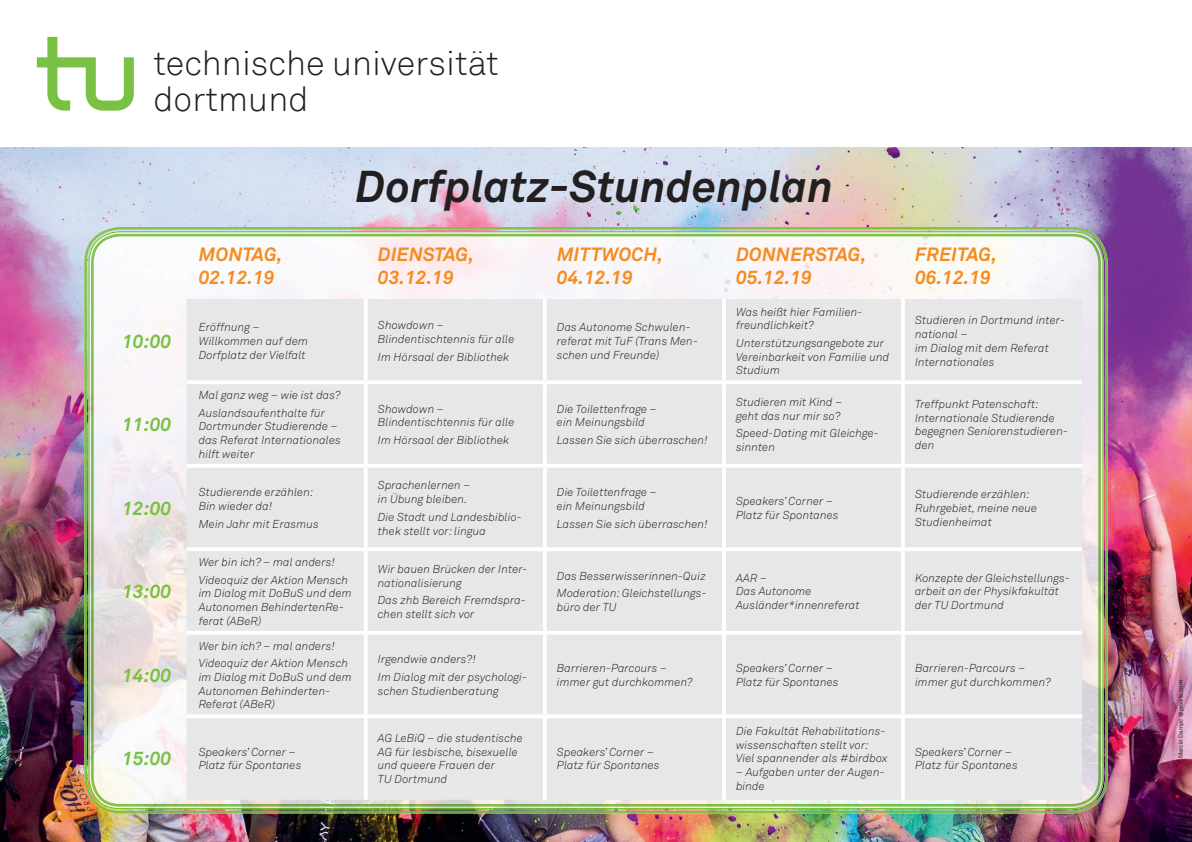
<style>
.page{position:relative;width:1192px;height:842px;background:#fff}
.page>*{position:absolute;margin:0;border:0;box-sizing:border-box;transform-origin:0 0}
.t1{font:italic 700 44px "Akkurat Pro";color:#231f20}
.t2{font:300 34.25px/35.9px "Akkurat";color:#231f20}
.t3{font:italic 700 19px/22.8px "Akkurat Pro";color:#f68b1f}
.t4{font:italic 700 19px "Akkurat Pro";color:#79c142}
.t5{font:italic 300 11.4px/13.7px "Akkurat Pro";letter-spacing:.01em;color:#231f20}
.t6{font:6px "Akkurat Pro";color:#231f20}
</style>
<div class="page">
<img style="left:0;top:147px;width:1192px;height:695px">
<img style="left:109px;top:252px;width:974px;height:549px">
<img style="left:88px;top:227px;width:1015px;height:17px">
<img style="left:84px;top:244px;width:17px;height:565px">
<img style="left:1091px;top:244px;width:17px;height:565px">
<img style="left:101px;top:806px;width:990px;height:7px">
<img style="left:91px;top:231px;width:1009px;height:17px">
<img style="left:88px;top:248px;width:17px;height:559px">
<img style="left:1087px;top:248px;width:17px;height:558px">
<img style="left:105px;top:804px;width:982px;height:5px">
<img style="left:93px;top:234px;width:1006px;height:18px">
<img style="left:91px;top:251px;width:18px;height:554px">
<img style="left:1083px;top:251px;width:18px;height:553px">
<img style="left:108px;top:801px;width:976px;height:6px">
<div style="left:187px;top:299px;width:895px;height:501px;background:#e6e7e9"></div>
<hr style="left:364px;top:299px;width:4px;height:81px;background:#fff">
<hr style="left:543px;top:299px;width:4px;height:81px;background:#fff">
<hr style="left:722px;top:299px;width:4px;height:81px;background:#fff">
<hr style="left:901px;top:299px;width:4px;height:81px;background:#fff">
<hr style="left:187px;top:380px;width:179px;height:4px;background:#fff">
<hr style="left:366px;top:380px;width:179px;height:4px;background:#fff">
<hr style="left:364px;top:384px;width:4px;height:80px;background:#fff">
<hr style="left:545px;top:380px;width:179px;height:4px;background:#fff">
<hr style="left:543px;top:384px;width:4px;height:80px;background:#fff">
<hr style="left:724px;top:380px;width:179px;height:4px;background:#fff">
<hr style="left:722px;top:384px;width:4px;height:80px;background:#fff">
<hr style="left:903px;top:380px;width:179px;height:4px;background:#fff">
<hr style="left:901px;top:384px;width:4px;height:80px;background:#fff">
<hr style="left:187px;top:464px;width:179px;height:4px;background:#fff">
<hr style="left:366px;top:464px;width:179px;height:4px;background:#fff">
<hr style="left:364px;top:468px;width:4px;height:79px;background:#fff">
<hr style="left:545px;top:464px;width:179px;height:4px;background:#fff">
<hr style="left:543px;top:468px;width:4px;height:79px;background:#fff">
<hr style="left:724px;top:464px;width:179px;height:4px;background:#fff">
<hr style="left:722px;top:468px;width:4px;height:79px;background:#fff">
<hr style="left:903px;top:464px;width:179px;height:4px;background:#fff">
<hr style="left:901px;top:468px;width:4px;height:79px;background:#fff">
<hr style="left:187px;top:547px;width:179px;height:4px;background:#fff">
<hr style="left:366px;top:547px;width:179px;height:4px;background:#fff">
<hr style="left:364px;top:551px;width:4px;height:80px;background:#fff">
<hr style="left:545px;top:547px;width:179px;height:4px;background:#fff">
<hr style="left:543px;top:551px;width:4px;height:80px;background:#fff">
<hr style="left:724px;top:547px;width:179px;height:4px;background:#fff">
<hr style="left:722px;top:551px;width:4px;height:80px;background:#fff">
<hr style="left:903px;top:547px;width:179px;height:4px;background:#fff">
<hr style="left:901px;top:551px;width:4px;height:80px;background:#fff">
<hr style="left:187px;top:631px;width:179px;height:4px;background:#fff">
<hr style="left:366px;top:631px;width:179px;height:4px;background:#fff">
<hr style="left:364px;top:635px;width:4px;height:79px;background:#fff">
<hr style="left:545px;top:631px;width:179px;height:4px;background:#fff">
<hr style="left:543px;top:635px;width:4px;height:79px;background:#fff">
<hr style="left:724px;top:631px;width:179px;height:4px;background:#fff">
<hr style="left:722px;top:635px;width:4px;height:79px;background:#fff">
<hr style="left:903px;top:631px;width:179px;height:4px;background:#fff">
<hr style="left:901px;top:635px;width:4px;height:79px;background:#fff">
<hr style="left:187px;top:714px;width:179px;height:4px;background:#fff">
<hr style="left:366px;top:714px;width:179px;height:4px;background:#fff">
<hr style="left:364px;top:718px;width:4px;height:82px;background:#fff">
<hr style="left:545px;top:714px;width:179px;height:4px;background:#fff">
<hr style="left:543px;top:718px;width:4px;height:82px;background:#fff">
<hr style="left:724px;top:714px;width:179px;height:4px;background:#fff">
<hr style="left:722px;top:718px;width:4px;height:82px;background:#fff">
<hr style="left:903px;top:714px;width:179px;height:4px;background:#fff">
<hr style="left:901px;top:718px;width:4px;height:82px;background:#fff">
<svg style="left:37px;top:37px;width:97px;height:74px"></svg>
<h2 class="t2" style="left:154px;top:46px;width:347px">technische universität dortmund</h2>
<h1 class="t1" style="left:356px;top:159px;width:479px">Dorfplatz-Stundenplan</h1>
<h3 class="t3" style="left:199px;top:243px;width:85px">MONTAG,<br>02.12.19</h3>
<h3 class="t3" style="left:378px;top:243px;width:98px">DIENSTAG,<br>03.12.19</h3>
<h3 class="t3" style="left:557px;top:243px;width:108px">MITTWOCH,<br>04.12.19</h3>
<h3 class="t3" style="left:736px;top:243px;width:132px">DONNERSTAG,<br>05.12.19</h3>
<h3 class="t3" style="left:915px;top:243px;width:83px">FREITAG,<br>06.12.19</h3>
<h3 class="t4" style="left:122px;top:330px;width:51px">10:00</h3>
<p class="t5" style="left:199px;top:320px;width:111px">Eröffnung –<br>Willkommen auf dem<br>Dorfplatz der Vielfalt</p>
<p class="t5" style="left:378px;top:318px;width:138px">Showdown –<br>Blindentischtennis für alle</p>
<p class="t5" style="left:378px;top:350px;width:133px">Im Hörsaal der Bibliothek</p>
<h3 class="t4" style="left:122px;top:413px;width:51px">11:00</h3>
<h3 class="t4" style="left:122px;top:497px;width:51px">12:00</h3>
<h3 class="t4" style="left:122px;top:580px;width:51px">13:00</h3>
<h3 class="t4" style="left:122px;top:664px;width:51px">14:00</h3>
<p class="t5" style="left:199px;top:386px;width:144px;line-height:17.7px">Mal ganz weg – wie ist das?<br>Auslandsaufenthalte für</p>
<p class="t5" style="left:199px;top:420px;width:144px">Dortmunder Studierende – das Referat Internationales hilft weiter</p>
<p class="t5" style="left:199px;top:485px;width:116px">Studierende erzählen:<br>Bin wieder da!</p>
<p class="t5" style="left:199px;top:517px;width:121px">Mein Jahr mit Erasmus</p>
<p class="t5" style="left:199px;top:553px;width:151px;line-height:17.7px">Wer bin ich? – mal anders!<br>Videoquiz der Aktion Mensch</p>
<p class="t5" style="left:199px;top:587px;width:155px">im Dialog mit DoBuS und dem<br>Autonomen BehindertenRe&shy;ferat (ABeR)</p>
<p class="t5" style="left:199px;top:637px;width:151px;line-height:17.7px">Wer bin ich? – mal anders!<br>Videoquiz der Aktion Mensch</p>
<p class="t5" style="left:199px;top:670px;width:155px">im Dialog mit DoBuS und dem<br>Autonomen Behinderten-<br>Referat (ABeR)</p>
<h3 class="t4" style="left:122px;top:747px;width:51px">15:00</h3>
<p class="t5" style="left:199px;top:745px;width:104px">Speakers’ Corner –<br>Platz für Spontanes</p>
<p class="t5" style="left:378px;top:402px;width:138px">Showdown –<br>Blindentischtennis für alle</p>
<p class="t5" style="left:378px;top:433px;width:133px">Im Hörsaal der Bibliothek</p>
<p class="t5" style="left:378px;top:479px;width:94px">Sprachenlernen – in Übung bleiben.</p>
<p class="t5" style="left:378px;top:510px;width:145px">Die Stadt und Landesbiblio&shy;thek stellt vor: lingua</p>
<p class="t5" style="left:378px;top:562px;width:151px">Wir bauen Brücken der Inter&shy;nationalisierung</p>
<p class="t5" style="left:378px;top:593px;width:150px">Das zhb Bereich Fremdspra&shy;chen stellt sich vor</p>
<p class="t5" style="left:378px;top:650px;width:151px;line-height:17.7px">Irgendwie anders?!<br>Im Dialog mit der psychologi-</p>
<p class="t5" style="left:378px;top:684px;width:122px">schen Studienberatung</p>
<p class="t5" style="left:378px;top:731px;width:147px">AG LeBiQ – die studentische<br>AG für lesbische, bisexuelle und queere Frauen der<br>TU Dortmund</p>
<p class="t5" style="left:557px;top:320px;width:142px">Das Autonome Schwulen&shy;referat mit TuF (Trans Men&shy;schen und Freunde)</p>
<p class="t5" style="left:557px;top:402px;width:101px">Die Toilettenfrage – ein Meinungsbild</p>
<p class="t5" style="left:557px;top:433px;width:152px">Lassen Sie sich überraschen!</p>
<p class="t5" style="left:557px;top:485px;width:101px">Die Toilettenfrage – ein Meinungsbild</p>
<p class="t5" style="left:557px;top:517px;width:152px">Lassen Sie sich überraschen!</p>
<p class="t5" style="left:557px;top:567px;width:151px;line-height:17.7px">Das Besserwisserinnen-Quiz<br>Moderation: Gleichstellungs-</p>
<p class="t5" style="left:557px;top:600px;width:61px">büro der TU</p>
<p class="t5" style="left:736px;top:305px;width:128px">Was heißt hier Familien&shy;freundlichkeit?</p>
<p class="t5" style="left:736px;top:336px;width:155px">Unterstützungs angebote zur<br>Vereinbarkeit von Familie und<br>Studium</p>
<p class="t5" style="left:736px;top:395px;width:108px">Studieren mit Kind – geht das nur mir so?</p>
<p class="t5" style="left:736px;top:426px;width:144px">Speed-Dating mit Gleichge&shy;sinnten</p>
<p class="t5" style="left:915px;top:314px;width:151px">Studieren in Dortmund inter&shy;national –<br>im Dialog mit dem Referat<br>Internationales</p>
<p class="t5" style="left:915px;top:397px;width:154px">Treffpunkt Patenschaft:<br>Internationale Studierende begegnen Seniorenstudieren&shy;den</p>
<p class="t5" style="left:736px;top:494px;width:104px">Speakers’ Corner –<br>Platz für Spontanes</p>
<p class="t5" style="left:915px;top:487px;width:124px">Studierende erzählen:<br>Ruhrgebiet, meine neue<br>Studienheimat</p>
<p class="t5" style="left:736px;top:571px;width:125px">AAR –<br>Das Autonome<br>Ausländer*innenreferat</p>
<p class="t5" style="left:915px;top:571px;width:156px">Konzepte der Gleichstellungs&shy;arbeit an der Physikfakultät der TU Dortmund</p>
<p class="t5" style="left:557px;top:661px;width:137px">Barrieren-Parcours – immer gut durchkommen?</p>
<p class="t5" style="left:736px;top:661px;width:104px">Speakers’ Corner –<br>Platz für Spontanes</p>
<p class="t5" style="left:915px;top:661px;width:137px">Barrieren-Parcours – immer gut durchkommen?</p>
<p class="t5" style="left:557px;top:745px;width:104px">Speakers’ Corner –<br>Platz für Spontanes</p>
<p class="t5" style="left:736px;top:724px;width:153px">Die Fakultät Rehabilitations&shy;wissenschaften stellt vor:<br>Viel spannender als # birdbox</p>
<p class="t5" style="left:736px;top:765px;width:150px">– Aufgaben unter der Augen&shy;binde</p>
<p class="t5" style="left:915px;top:745px;width:104px">Speakers’ Corner –<br>Platz für Spontanes</p>
<p class="t6" style="left:1177px;top:758px;width:80px;rotate:-90deg">Marcin Dampc @pexels.com</p>
</div>
